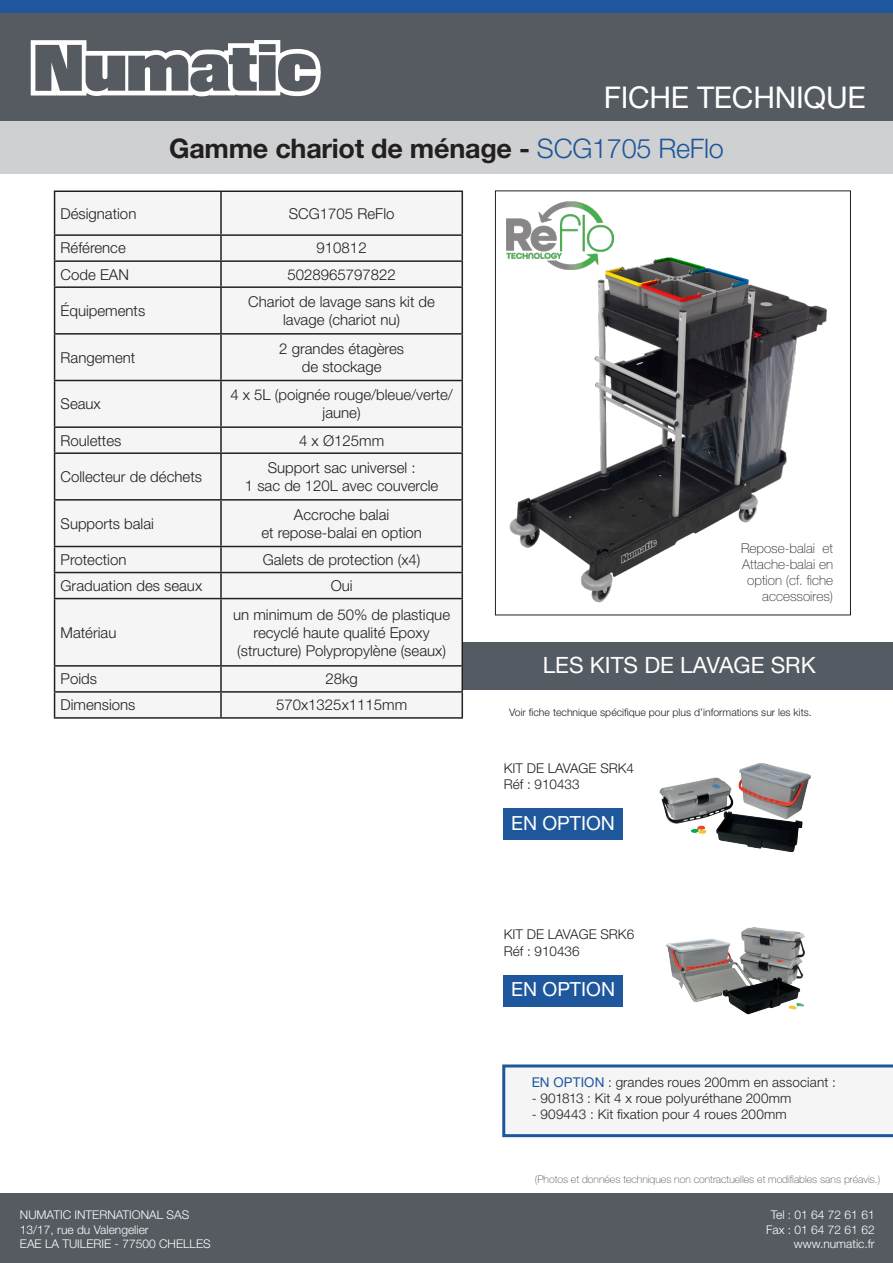
<style>
.page{position:relative;width:893px;height:1263px;background:#fff}
.page>*{position:absolute;margin:0;border:0;box-sizing:border-box;transform-origin:0 0}
.t1{font:30px "Helvetica Neue LT Pro";letter-spacing:-.01em;color:#fff}
.t2{font:700 27px "Helvetica Neue LT Pro";letter-spacing:-.01em;color:#231f20}
.t3{font:22.5px "Helvetica Neue LT Pro";color:#fff}
.t4{font:19.5px "Helvetica Neue LT Pro";color:#fff}
.t5{font:300 15px/18px "Helvetica Neue LT Pro";color:#231f20;text-align:center}
.t6{font:300 13.5px "Helvetica Neue LT Pro";letter-spacing:.005em;color:#231f20}
.t7{font:100 13.5px/16.2px "Helvetica Neue LT Pro";color:#231f20;text-align:right}
.t8{font:300 12px "Helvetica Neue LT Pro";color:#fff}
.t9{font:100 10.5px "Helvetica Neue LT Pro";color:#4b4c4d}
.t10{font:300 10.5px "Helvetica Neue LT Pro";color:#231f20}
.s1{font-weight:300;color:#1e579b}
.s2{font-weight:400;color:#1e579b}
</style>
<div class="page">
<img style="left:509px;top:257px;width:318px;height:346px">
<div style="left:495px;top:190px;width:356px;height:425px;border:1px solid #231f20"></div>
<div style="left:451px;top:642px;width:442px;height:48px;background:#555b62"></div>
<div style="left:0;top:13px;width:893px;height:110px;background:#555b61"></div>
<svg style="left:31px;top:40px;width:290px;height:56px"></svg>
<div style="left:0;top:122px;width:893px;height:52px;background:#cfd0d2"></div>
<div style="left:0;top:0;width:893px;height:13px;background:#1e579b"></div>
<div style="left:0;top:1193px;width:893px;height:70px;background:#555b61"></div>
<img style="left:506px;top:202px;width:107px;height:68px">
<img style="left:666px;top:927px;width:139px;height:88px">
<div style="left:504px;top:975px;width:119px;height:31px;background:#1e579b"></div>
<div style="left:504px;top:808px;width:119px;height:32px;background:#1e579b"></div>
<img style="left:659px;top:763px;width:152px;height:90px">
<div style="left:55px;top:192px;width:407px;height:525px;background:#f5f5f6"></div>
<hr style="left:54px;top:190px;width:167px;height:2px;background:#231f20">
<hr style="left:54px;top:192px;width:1px;height:42px;background:#231f20">
<hr style="left:221px;top:190px;width:242px;height:2px;background:#231f20">
<hr style="left:220px;top:192px;width:2px;height:42px;background:#231f20">
<hr style="left:462px;top:192px;width:1px;height:42px;background:#231f20">
<hr style="left:54px;top:234px;width:167px;height:2px;background:#231f20">
<hr style="left:221px;top:234px;width:242px;height:2px;background:#231f20">
<hr style="left:220px;top:236px;width:2px;height:24px;background:#231f20">
<hr style="left:54px;top:260px;width:167px;height:2px;background:#231f20">
<svg style="left:54px;top:236px;width:1px;height:50px"></svg>
<hr style="left:221px;top:260px;width:242px;height:2px;background:#231f20">
<hr style="left:220px;top:262px;width:2px;height:24px;background:#231f20">
<svg style="left:462px;top:236px;width:1px;height:50px"></svg>
<hr style="left:54px;top:286px;width:167px;height:2px;background:#231f20">
<hr style="left:54px;top:288px;width:1px;height:45px;background:#231f20">
<hr style="left:221px;top:286px;width:242px;height:2px;background:#231f20">
<hr style="left:220px;top:288px;width:2px;height:45px;background:#231f20">
<hr style="left:462px;top:288px;width:1px;height:45px;background:#231f20">
<hr style="left:54px;top:333px;width:167px;height:2px;background:#231f20">
<hr style="left:54px;top:335px;width:1px;height:45px;background:#231f20">
<hr style="left:221px;top:333px;width:242px;height:2px;background:#231f20">
<hr style="left:220px;top:335px;width:2px;height:45px;background:#231f20">
<hr style="left:462px;top:335px;width:1px;height:45px;background:#231f20">
<hr style="left:54px;top:380px;width:167px;height:1px;background:#231f20">
<hr style="left:54px;top:381px;width:1px;height:45px;background:#231f20">
<hr style="left:221px;top:380px;width:242px;height:1px;background:#231f20">
<hr style="left:220px;top:381px;width:2px;height:45px;background:#231f20">
<hr style="left:462px;top:381px;width:1px;height:45px;background:#231f20">
<hr style="left:54px;top:426px;width:167px;height:2px;background:#231f20">
<svg style="left:54px;top:428px;width:1px;height:24px"></svg>
<hr style="left:221px;top:426px;width:242px;height:2px;background:#231f20">
<hr style="left:220px;top:428px;width:2px;height:24px;background:#231f20">
<svg style="left:462px;top:428px;width:1px;height:24px"></svg>
<hr style="left:54px;top:452px;width:167px;height:2px;background:#231f20">
<hr style="left:54px;top:454px;width:1px;height:45px;background:#231f20">
<hr style="left:221px;top:452px;width:242px;height:2px;background:#231f20">
<hr style="left:220px;top:454px;width:2px;height:45px;background:#231f20">
<hr style="left:462px;top:454px;width:1px;height:45px;background:#231f20">
<hr style="left:54px;top:499px;width:167px;height:2px;background:#231f20">
<hr style="left:54px;top:501px;width:1px;height:45px;background:#231f20">
<hr style="left:221px;top:499px;width:242px;height:2px;background:#231f20">
<hr style="left:220px;top:501px;width:2px;height:45px;background:#231f20">
<hr style="left:462px;top:501px;width:1px;height:45px;background:#231f20">
<hr style="left:54px;top:546px;width:167px;height:1px;background:#231f20">
<hr style="left:221px;top:546px;width:242px;height:1px;background:#231f20">
<hr style="left:220px;top:547px;width:2px;height:25px;background:#231f20">
<hr style="left:54px;top:572px;width:167px;height:1px;background:#231f20">
<svg style="left:54px;top:547px;width:1px;height:51px"></svg>
<hr style="left:221px;top:572px;width:242px;height:1px;background:#231f20">
<hr style="left:220px;top:573px;width:2px;height:25px;background:#231f20">
<svg style="left:462px;top:547px;width:1px;height:51px"></svg>
<hr style="left:54px;top:598px;width:167px;height:1px;background:#231f20">
<hr style="left:54px;top:599px;width:1px;height:66px;background:#231f20">
<hr style="left:221px;top:598px;width:242px;height:1px;background:#231f20">
<hr style="left:220px;top:599px;width:2px;height:66px;background:#231f20">
<hr style="left:462px;top:599px;width:1px;height:66px;background:#231f20">
<hr style="left:54px;top:665px;width:167px;height:2px;background:#231f20">
<hr style="left:221px;top:665px;width:242px;height:2px;background:#231f20">
<hr style="left:220px;top:667px;width:2px;height:24px;background:#231f20">
<hr style="left:54px;top:691px;width:167px;height:2px;background:#231f20">
<svg style="left:54px;top:667px;width:1px;height:50px"></svg>
<hr style="left:221px;top:691px;width:242px;height:2px;background:#231f20">
<hr style="left:220px;top:693px;width:2px;height:24px;background:#231f20">
<svg style="left:462px;top:667px;width:1px;height:50px"></svg>
<hr style="left:54px;top:717px;width:167px;height:2px;background:#231f20">
<hr style="left:221px;top:717px;width:242px;height:2px;background:#231f20">
<svg style="left:502px;top:1064px;width:391px;height:74px"></svg>
<p class="t1" style="left:604px;top:79px;width:263px">FICHE TECHNIQUE</p>
<p class="t2" style="left:169px;top:132px;width:556px">Gamme chariot de ménage - <span class="s1">SCG1705 ReFlo</span></p>
<p class="t5" style="left:61px;top:204px;width:77px">Désignation</p>
<p class="t5" style="left:289px;top:204px;width:107px">SCG1705 ReFlo</p>
<p class="t5" style="left:61px;top:239px;width:67px">Référence</p>
<p class="t5" style="left:317px;top:239px;width:52px">910812</p>
<p class="t5" style="left:61px;top:265px;width:70px">Code EAN</p>
<p class="t5" style="left:287px;top:265px;width:110px">5028965797822</p>
<p class="t5" style="left:61px;top:301px;width:86px">Équipements</p>
<p class="t5" style="left:248px;top:292px;width:188px">Chariot de lavage sans kit de lavage (chariot nu)</p>
<p class="t5" style="left:61px;top:348px;width:76px">Rangement</p>
<p class="t5" style="left:279px;top:339px;width:126px">2 grandes étagères</p>
<p class="t5" style="left:302px;top:357px;width:81px">de stockage</p>
<p class="t5" style="left:61px;top:394px;width:42px">Seaux</p>
<p class="t5" style="left:230px;top:385px;width:224px">4 x 5L (poignée rouge/bleue/verte/ jaune)</p>
<p class="t5" style="left:61px;top:431px;width:62px">Roulettes</p>
<p class="t5" style="left:299px;top:431px;width:87px">4 x Ø125mm</p>
<p class="t5" style="left:61px;top:467px;width:143px">Collecteur de déchets</p>
<p class="t5" style="left:268px;top:458px;width:149px">Support sac universel :</p>
<p class="t5" style="left:245px;top:476px;width:195px">1 sac de 120L avec couvercle</p>
<p class="t5" style="left:61px;top:514px;width:95px">Supports balai</p>
<p class="t5" style="left:294px;top:505px;width:97px">Accroche balai</p>
<p class="t5" style="left:261px;top:523px;width:162px">et repose-balai en option</p>
<p class="t5" style="left:61px;top:550px;width:67px">Protection</p>
<p class="t5" style="left:263px;top:550px;width:159px">Galets de protection (x4)</p>
<p class="t5" style="left:61px;top:576px;width:143px">Graduation des seaux</p>
<p class="t5" style="left:331px;top:576px;width:23px">Oui</p>
<p class="t5" style="left:61px;top:623px;width:57px">Matériau</p>
<p class="t5" style="left:233px;top:605px;width:218px">un minimum de 50% de plastique recyclé haute qualité Epoxy (structure) Polypropylène (seaux)</p>
<p class="t5" style="left:61px;top:670px;width:38px">Poids</p>
<p class="t5" style="left:325px;top:670px;width:34px">28kg</p>
<p class="t5" style="left:61px;top:696px;width:76px">Dimensions</p>
<p class="t5" style="left:276px;top:696px;width:133px">570x1325x1115mm</p>
<p class="t8" style="left:20px;top:1208px;width:171px">NUMATIC INTERNATIONAL SAS</p>
<p class="t8" style="left:20px;top:1222px;width:130px">13/17, rue du Valengelier</p>
<p class="t8" style="left:20px;top:1236px;width:192px">EAE LA TUILERIE - 77500 CHELLES</p>
<p class="t7" style="left:741px;top:540px;width:94px">Repose-balai et<br>Attache-balai en option (cf. fiche accessoires)</p>
<p class="t3" style="left:543px;top:651px;width:274px">LES KITS DE LAVAGE SRK</p>
<p class="t10" style="left:509px;top:706px;width:304px">Voir fiche technique spécifique pour plus d’informations sur les kits.</p>
<p class="t6" style="left:504px;top:760px;width:132px">KIT DE LAVAGE SRK4</p>
<p class="t6" style="left:504px;top:776px;width:77px">Réf : 910433</p>
<p class="t4" style="left:511px;top:811px;width:105px">EN OPTION</p>
<p class="t6" style="left:504px;top:926px;width:132px">KIT DE LAVAGE SRK6</p>
<p class="t6" style="left:504px;top:942px;width:77px">Réf : 910436</p>
<p class="t4" style="left:511px;top:977px;width:105px">EN OPTION</p>
<p class="t6" style="left:532px;top:1074px;width:306px"><span class="s2">EN OPTION</span> : grandes roues 200mm en associant :</p>
<p class="t6" style="left:532px;top:1090px;width:261px">- 901813 : Kit 4 x roue polyuréthane 200mm</p>
<p class="t6" style="left:532px;top:1106px;width:257px">- 909443 : Kit fixation pour 4 roues 200mm</p>
<p class="t9" style="left:535px;top:1173px;width:347px">(Photos et données techniques non contractuelles et modifiables sans préavis.)</p>
<p class="t8" style="left:771px;top:1208px;width:105px">Tel : 01 64 72 61 61</p>
<p class="t8" style="left:766px;top:1222px;width:110px">Fax : 01 64 72 61 62</p>
<p class="t8" style="left:794px;top:1236px;width:82px">www.numatic.fr</p>
</div>
